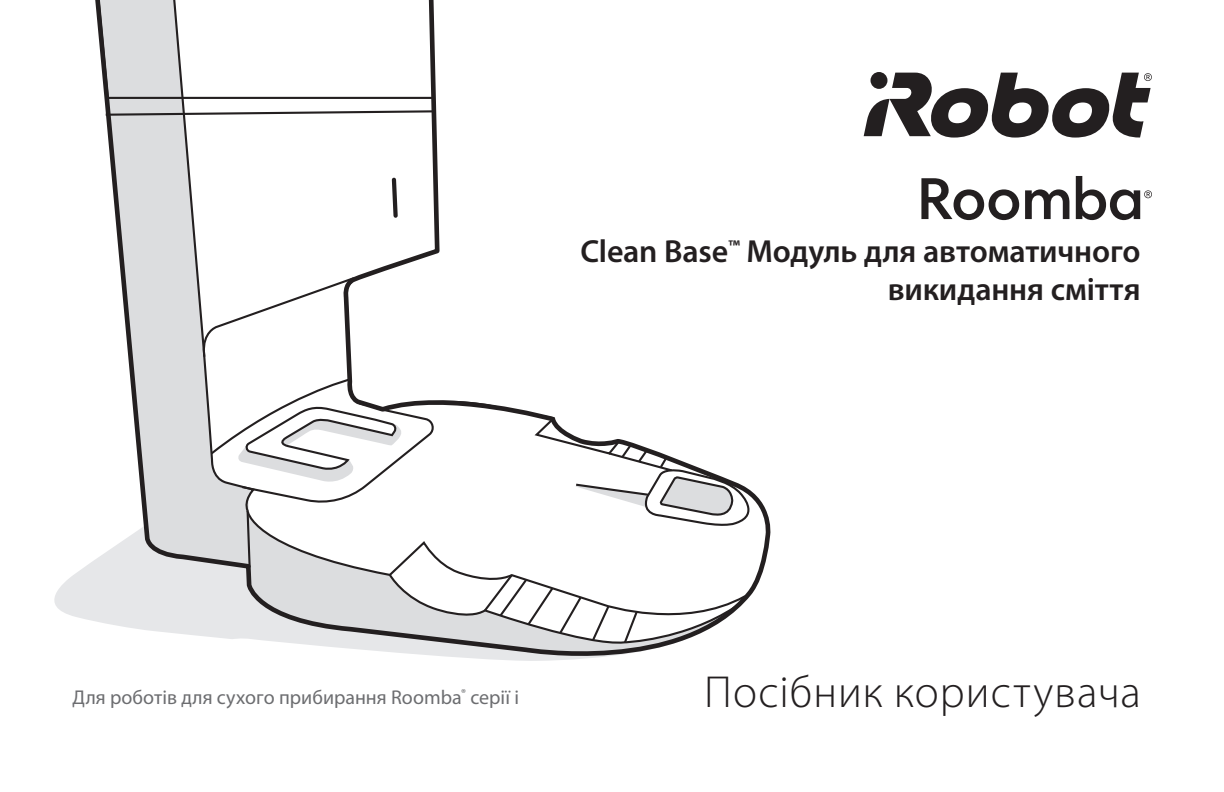
<style>
.page{position:relative;width:1224px;height:792px;background:#fff}
.page>*{position:absolute;margin:0;border:0;box-sizing:border-box;transform-origin:0 0}
._2018_Headline_1{font:300 45px "Myriad Pro";letter-spacing:.025em;color:#231f20}
._2018_Headline_2{font:600 32px/38px "Myriad Pro";letter-spacing:-.005em;color:#231f20;text-align:right}
._2018_Headline_2-2{font:20px "Myriad Pro";color:#6c6d70}
</style>
<div class="page">
<svg style="left:864px;top:73px;width:288px;height:65px"></svg>
<svg style="left:54px;top:567px;width:31px;height:52px;fill:#e6e7e9"></svg>
<svg style="left:85px;top:105px;width:686px;height:556px"></svg>
<svg style="left:209px;top:377px;width:227px;height:200px"></svg>
<svg style="left:89px;top:0;width:347px;height:359px"></svg>
<svg style="left:921px;top:178px;width:98px;height:42px"></svg>
<svg style="left:1025px;top:189px;width:44px;height:30px"></svg>
<svg style="left:1076px;top:176px;width:76px;height:44px"></svg>
<p class="_2018_Headline_2" style="left:581px;top:231px;width:562px">Clean Base<sup>™</sup> Модуль для автоматичного викидання сміття</p>
<p class="_2018_Headline_2-2" style="left:73px;top:685px;width:448px">Для роботів для сухого прибирання Roomba<sup>®</sup> серії i</p>
<p class="_2018_Headline_1" style="left:704px;top:665px;width:438px">Посібник користувача</p>
</div>
